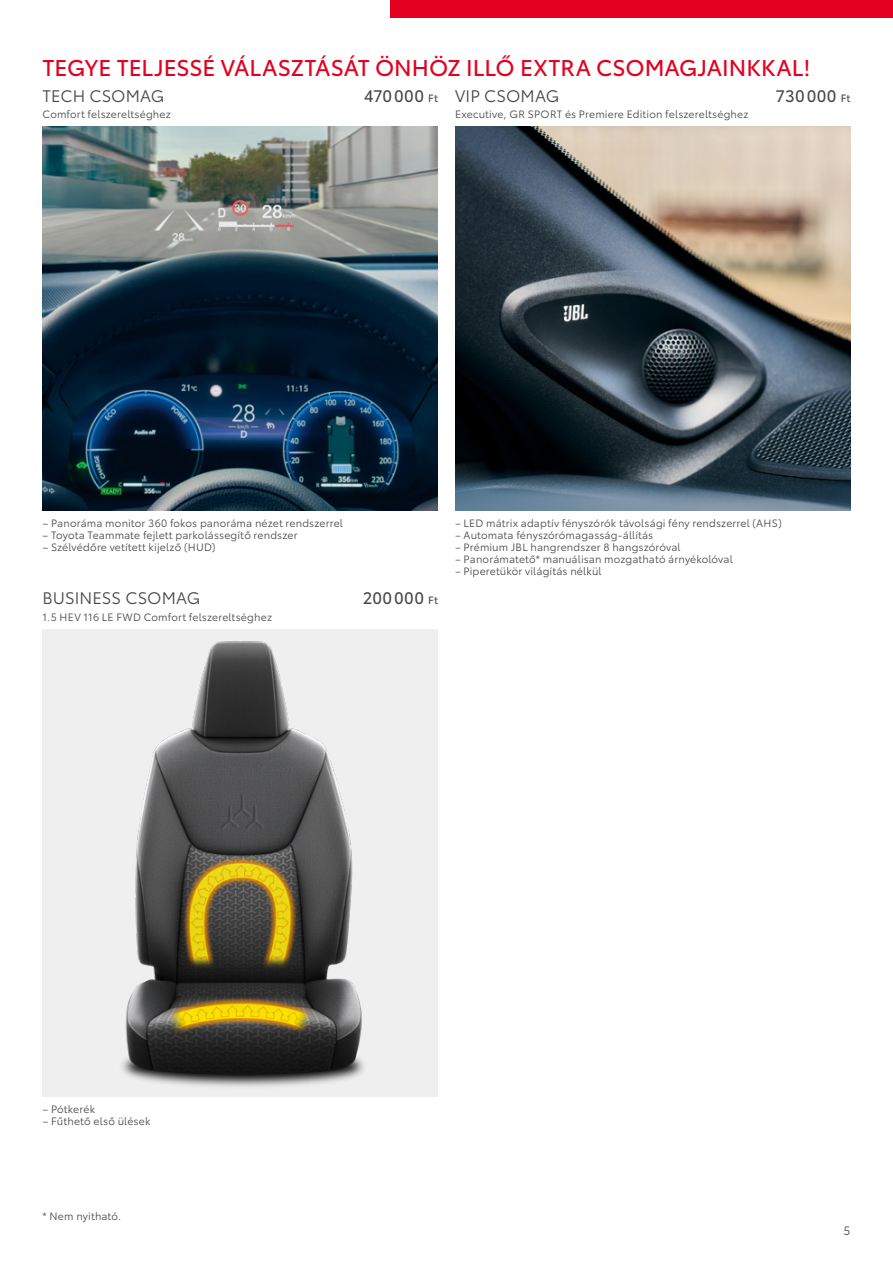
<style>
.page{position:relative;width:893px;height:1263px;background:#fff}
.page>*{position:absolute;margin:0;border:0;box-sizing:border-box;transform-origin:0 0}
.t1{font:22.5px "Toyota Type";color:#e3001f}
.t2{font:16.5px "Toyota Type";letter-spacing:.005em;color:#494948}
.t3{font:16.5px "Toyota Type";letter-spacing:.03em;color:#494948}
.t4{font:12px "Toyota Type";color:#494948}
.t5{font:10.5px "Toyota Type";letter-spacing:.015em;color:#494948}
.s1{font-size:10.5px}
</style>
<div class="page">
<div style="left:390px;top:0;width:503px;height:17px;background:#e3001f"></div>
<img style="left:43px;top:629px;width:395px;height:468px">
<img style="left:455px;top:127px;width:395px;height:383px">
<img style="left:43px;top:127px;width:395px;height:383px">
<h1 class="t1" style="left:43px;top:51px;width:770px">TEGYE TELJESSÉ VÁLASZTÁSÁT ÖNHÖZ ILLŐ EXTRA CSOMAGJAINKKAL!</h1>
<h2 class="t2" style="left:43px;top:84px;width:123px">TECH CSOMAG</h2>
<h2 class="t3" style="left:364px;top:83px;width:75px">470000 <span class="s1">Ft</span></h2>
<h2 class="t2" style="left:455px;top:84px;width:106px">VIP CSOMAG</h2>
<h2 class="t3" style="left:775px;top:83px;width:77px">730000 <span class="s1">Ft</span></h2>
<p class="t5" style="left:43px;top:107px;width:130px">Comfort felszereltséghez</p>
<p class="t5" style="left:455px;top:107px;width:295px">Executive, GR SPORT és Premiere Edition felszereltséghez</p>
<p class="t5" style="left:43px;top:515px;width:302px">– Panoráma monitor 360 fokos panoráma nézet rendszerrel</p>
<p class="t5" style="left:43px;top:527px;width:257px">– Toyota Teammate fejlett parkolássegítő rendszer</p>
<p class="t5" style="left:43px;top:539px;width:175px">– Szélvédőre vetített kijelző (HUD)</p>
<h2 class="t2" style="left:43px;top:586px;width:159px">BUSINESS CSOMAG</h2>
<h2 class="t3" style="left:363px;top:586px;width:77px">200000 <span class="s1">Ft</span></h2>
<p class="t5" style="left:43px;top:609px;width:231px">1.5 HEV 116 LE FWD Comfort felszereltséghez</p>
<p class="t5" style="left:455px;top:515px;width:328px">– LED mátrix adaptív fényszórók távolsági fény rendszerrel (AHS)</p>
<p class="t5" style="left:455px;top:527px;width:200px">– Automata fényszórómagasság-állítás</p>
<p class="t5" style="left:455px;top:539px;width:227px">– Prémium JBL hangrendszer 8 hangszóróval</p>
<p class="t5" style="left:455px;top:551px;width:279px">– Panorámatető* manuálisan mozgatható árnyékolóval</p>
<p class="t5" style="left:455px;top:563px;width:148px">– Piperetükör világítás nélkül</p>
<p class="t5" style="left:43px;top:1102px;width:54px">– Pótkerék</p>
<p class="t5" style="left:43px;top:1114px;width:109px">– Fűthető első ülések</p>
<p class="t5" style="left:43px;top:1209px;width:80px">* Nem nyitható.</p>
<p class="t4" style="left:844px;top:1222px;width:8px">5</p>
</div>
